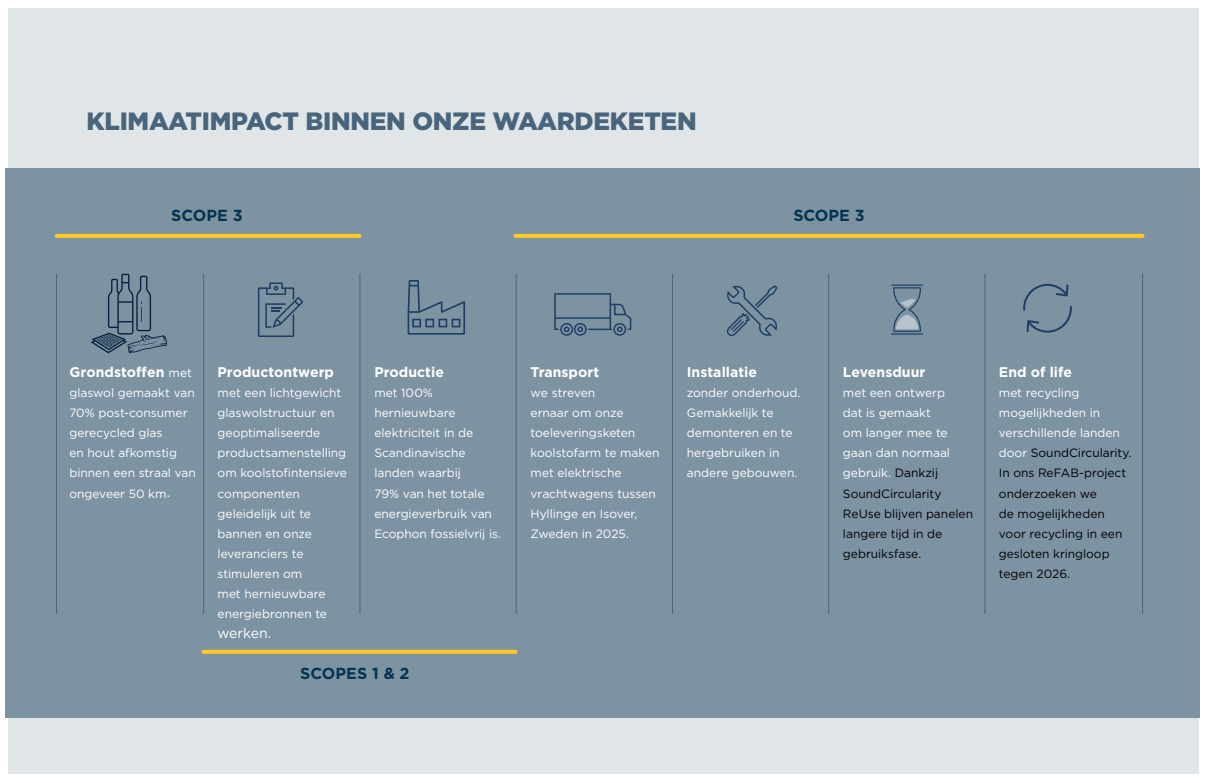
<style>
.page{position:relative;width:1208px;height:783px;background:#fff}
.page>*{position:absolute;margin:0;border:0;box-sizing:border-box;transform-origin:0 0}
.t1{font:900 25px "Gotham";letter-spacing:-.01em;color:#49657b}
.t2{font:700 16px "Gotham";color:#033452}
.t3{font:700 14px "Gotham";letter-spacing:.005em;color:#fff}
.t4{font:14px "Gotham";letter-spacing:-.005em;color:#fff}
.t5{font:12px/20px "Gotham";letter-spacing:-.005em;color:#fff}
.t6{font:12px/20px "Gotham";color:#000001}
.s1{font-weight:400;font-size:12px}
.s2{font-size:14px}
.s3{color:#fff}
</style>
<div class="page">
<div style="left:9px;top:9px;width:1190px;height:765px;background:#e0e6e8"></div>
<div style="left:5px;top:169px;width:1194px;height:548px;background:#7e93a2"></div>
<svg style="left:91px;top:274px;width:76px;height:79px"></svg>
<svg style="left:258px;top:282px;width:45px;height:55px"></svg>
<svg style="left:407px;top:280px;width:58px;height:54px"></svg>
<svg style="left:554px;top:293px;width:77px;height:42px"></svg>
<svg style="left:726px;top:285px;width:51px;height:51px"></svg>
<hr style="left:891px;top:284px;width:32px;height:2px;background:#1d3f63">
<hr style="left:891px;top:333px;width:32px;height:1px;background:#1d3f63">
<svg style="left:893px;top:287px;width:28px;height:45px"></svg>
<svg style="left:1023px;top:284px;width:49px;height:48px"></svg>
<svg style="left:515px;top:234px;width:627px;height:4px;background:#f9c829"></svg>
<svg style="left:57px;top:234px;width:302px;height:4px"></svg>
<svg style="left:203px;top:649px;width:312px;height:4px"></svg>
<hr style="left:203px;top:274px;width:1px;height:339px;background:#49657b">
<hr style="left:360px;top:274px;width:1px;height:339px;background:#49657b">
<hr style="left:516px;top:274px;width:1px;height:339px;background:#49657b">
<hr style="left:672px;top:274px;width:1px;height:339px;background:#49657b">
<hr style="left:828px;top:274px;width:1px;height:339px;background:#49657b">
<hr style="left:984px;top:274px;width:1px;height:339px;background:#49657b">
<hr style="left:56px;top:274px;width:1px;height:339px;background:#49657b">
<hr style="left:1142px;top:274px;width:1px;height:339px;background:#49657b">
<h1 class="t1" style="left:86px;top:104px;width:611px">KLIMAATIMPACT BINNEN ONZE WAARDEKETEN</h1>
<h2 class="t2" style="left:171px;top:204px;width:73px">SCOPE 3</h2>
<h2 class="t2" style="left:793px;top:204px;width:73px">SCOPE 3</h2>
<p class="t3" style="left:69px;top:363px;width:124px">Grondstoffen <span class="s1">met</span></p>
<p class="t5" style="left:69px;top:383px;width:128px">glaswol gemaakt van<br>70% post-consumer gerecycled glas<br>en hout afkomstig binnen een straal van ongeveer 50 km<span class="s2">.</span></p>
<p class="t3" style="left:218px;top:363px;width:118px">Productontwerp</p>
<p class="t5" style="left:218px;top:383px;width:131px">met een lichtgewicht glaswolstructuur en geoptimaliseerde productsamenstelling om koolstofintensieve componenten geleidelijk uit te bannen en onze leveranciers te stimuleren om<br>met hernieuwbare energiebronnen te</p>
<p class="t4" style="left:218px;top:623px;width:55px">werken.</p>
<p class="t3" style="left:374px;top:363px;width:71px">Productie</p>
<p class="t5" style="left:374px;top:383px;width:128px">met 100% hernieuwbare elektriciteit in de<br>Scandinavische landen waarbij<br>79% van het totale energieverbruik van<br>Ecophon fossielvrij is.</p>
<h2 class="t2" style="left:300px;top:662px;width:111px">SCOPES 1 &amp; 2</h2>
<p class="t3" style="left:530px;top:363px;width:70px">Transport</p>
<p class="t5" style="left:530px;top:383px;width:130px">we streven<br>ernaar om onze toeleveringsketen koolstofarm te maken met elektrische vrachtwagens tussen<br>Hyllinge en Isover,<br>Zweden in 2025.</p>
<p class="t3" style="left:687px;top:363px;width:72px">Installatie</p>
<p class="t5" style="left:687px;top:383px;width:115px">zonder onderhoud.<br>Gemakkelijk te demonteren en te hergebruiken in andere gebouwen.</p>
<p class="t3" style="left:843px;top:363px;width:84px">Levensduur</p>
<p class="t6" style="left:843px;top:383px;width:132px"><span class="s3">met een ontwerp<br>dat is gemaakt<br>om langer mee te gaan dan normaal gebruik.</span> Dankzij<br>SoundCircularity<br>ReUse blijven panelen langere tijd in de gebruiksfase.</p>
<p class="t3" style="left:999px;top:363px;width:75px">End of life</p>
<p class="t6" style="left:999px;top:383px;width:134px"><span class="s3">met recycling mogelijkheden in verschillende landen door</span> SoundCircularity.<br>In ons ReFAB-project onderzoeken we<br>de mogelijkheden voor recycling in een gesloten kringloop tegen 2026.</p>
</div>
